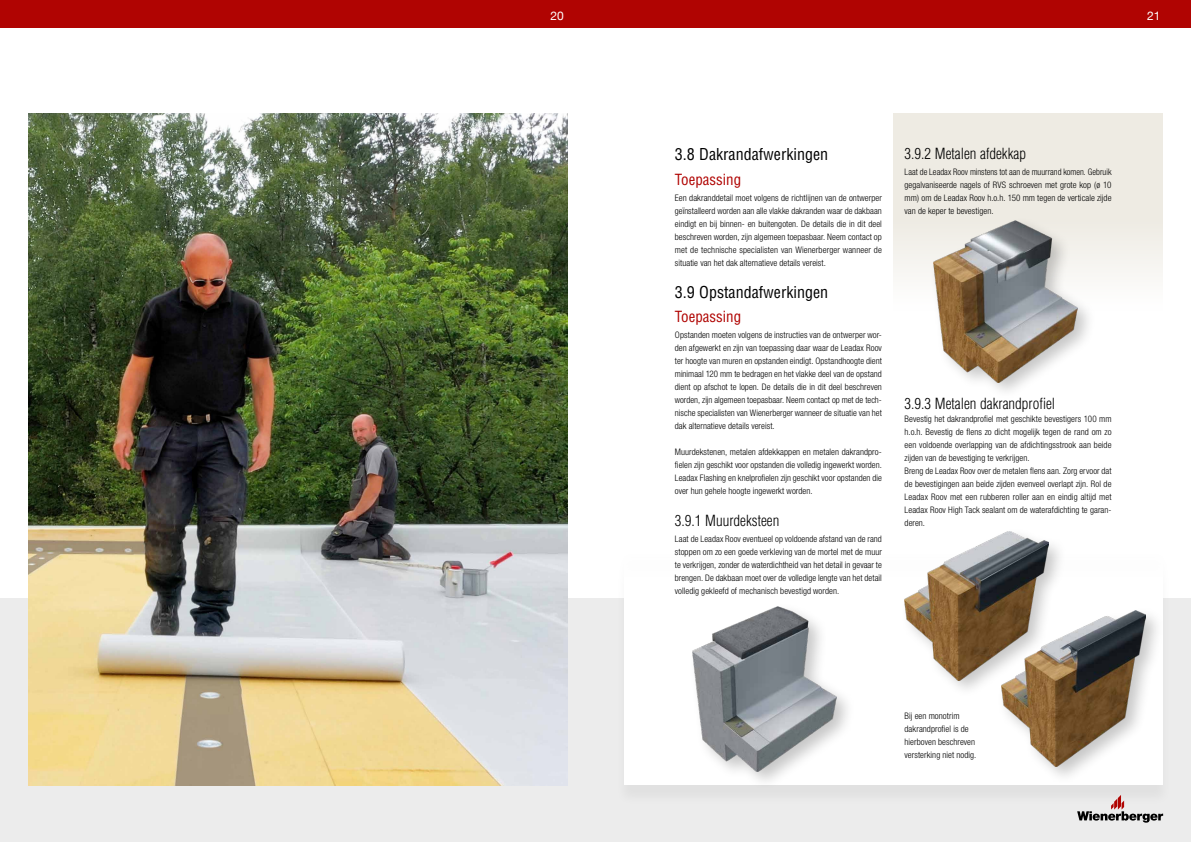
<style>
.page{position:relative;width:1191px;height:842px;background:#fff}
.page>*{position:absolute;margin:0;border:0;box-sizing:border-box;transform-origin:0 0}
.t1{font:condensed 16px "Helvetica";color:#000}
.t2{font:300 condensed 15px "Helvetica";color:#000}
.t3{font:condensed 15px "Helvetica";color:#b00402}
.t4{font:12px "Helvetica Neue";color:#fff}
.t5{font:300 condensed 9px/13px "Helvetica Neue";letter-spacing:.005em;color:#000;text-align:justify}
.t6{font:300 condensed 9px/13px "Helvetica Neue";letter-spacing:.005em;color:#000;text-align:justify;scale:.96 1}
</style>
<div class="page">
<div style="left:0;top:0;width:1191px;height:28px;background:#b00402"></div>
<div style="left:893px;top:113px;width:269px;height:197px;background:#eeebe3"></div>
<div style="left:0;top:598px;width:1191px;height:244px;background:#ececec"></div>
<div style="left:614px;top:544px;width:558px;height:262px;background:#000;opacity:.05"></div>
<div style="left:624px;top:534px;width:538px;height:251px;background:#fff"></div>
<div style="left:688px;top:602px;width:167px;height:188px;background:#000;opacity:.22"></div>
<img style="left:693px;top:607px;width:143px;height:164px">
<div style="left:929px;top:216px;width:167px;height:185px;background:#000;opacity:.22"></div>
<img style="left:934px;top:221px;width:143px;height:161px">
<div style="left:899px;top:527px;width:168px;height:172px;background:#000;opacity:.22"></div>
<img style="left:904px;top:531px;width:144px;height:149px">
<div style="left:996px;top:606px;width:168px;height:179px;background:#000;opacity:.22"></div>
<img style="left:1002px;top:610px;width:143px;height:156px">
<img style="left:28px;top:113px;width:539px;height:672px">
<svg style="left:1077px;top:795px;width:86px;height:28px"></svg>
<h3 class="t4" style="left:550px;top:7px;width:15px">20</h3>
<h3 class="t4" style="left:1147px;top:7px;width:15px">21</h3>
<h1 class="t1" style="left:675px;top:144px;width:155px">3.8 Dakrandafwerkingen</h1>
<h2 class="t3" style="left:675px;top:170px;width:68px">Toepassing</h2>
<p class="t5" style="left:675px;top:191px;width:208px">Een dakranddetail moet volgens de richtlijnen van de ontwerper geïnstalleerd worden aan alle vlakke dakranden waar de dakbaan eindigt en bij binnen- en buitengoten. De details die in dit deel beschreven worden, zijn algemeen toepasbaar. Neem contact op met de technische specialisten van Wienerberger wanneer de situatie van het dak alternatieve details vereist.</p>
<h1 class="t1" style="left:675px;top:282px;width:155px">3.9 Opstandafwerkingen</h1>
<h2 class="t3" style="left:675px;top:307px;width:68px">Toepassing</h2>
<p class="t5" style="left:675px;top:328px;width:208px">Opstanden moeten volgens de instructies van de ontwerper wor&shy;den afgewerkt en zijn van toepassing daar waar de Leadax Roov ter hoogte van muren en opstanden eindigt. Opstandhoogte dient minimaal 120 mm te bedragen en het vlakke deel van de opstand dient op afschot te lopen. De details die in dit deel beschreven worden, zijn algemeen toepasbaar. Neem contact op met de tech&shy;nische specialisten van Wienerberger wanneer de situatie van het dak alternatieve details vereist.</p>
<p class="t5" style="left:675px;top:445px;width:208px">Muurdekstenen, metalen afdekkappen en metalen dakrandpro&shy;fielen zijn geschikt voor opstanden die volledig ingewerkt worden.<br>Leadax Flashing en knelprofielen zijn geschikt voor opstanden die over hun gehele hoogte ingewerkt worden.</p>
<h2 class="t2" style="left:675px;top:511px;width:106px">3.9.1 Muurdeksteen</h2>
<p class="t5" style="left:675px;top:532px;width:208px">Laat de Leadax Roov eventueel op voldoende afstand van de rand stoppen om zo een goede verkleving van de mortel met de muur te verkrijgen, zonder de waterdichtheid van het detail in gevaar te brengen. De dakbaan moet over de volledige lengte van het detail volledig gekleefd of mechanisch bevestigd worden.</p>
<h2 class="t2" style="left:904px;top:145px;width:123px">3.9.2 Metalen afdekkap</h2>
<p class="t6" style="left:904px;top:165px;width:217px">Laat de Leadax Roov minstens tot aan de muurrand komen. Gebruik gegalvaniseerde nagels of RVS schroeven met grote kop (ø 10 mm) om de Leadax Roov h.o.h. 150 mm tegen de verticale zijde van de keper te bevestigen.</p>
<h2 class="t2" style="left:904px;top:394px;width:152px">3.9.3 Metalen dakrandprofiel</h2>
<p class="t5" style="left:904px;top:413px;width:208px;text-align:left">Bevestig het dakrandprofiel met geschikte bevestigers 100 mm h.o.h. Bevestig de flens zo dicht mogelijk tegen de rand om zo een voldoende overlapping van de afdichtingsstrook aan beide zijden van de bevestiging te verkrijgen.<br>Breng de Leadax Roov over de metalen flens aan. Zorg ervoor dat de bevestigingen aan beide zijden evenveel overlapt zijn. Rol de Leadax Roov met een rubberen roller aan en eindig altijd met Leadax Roov High Tack sealant om de waterafdichting te garan&shy;deren.</p>
<p class="t5" style="left:904px;top:709px;width:73px;text-align:left">Bij een monotrim dakrandprofiel is de hierboven beschreven versterking niet nodig.</p>
</div>
